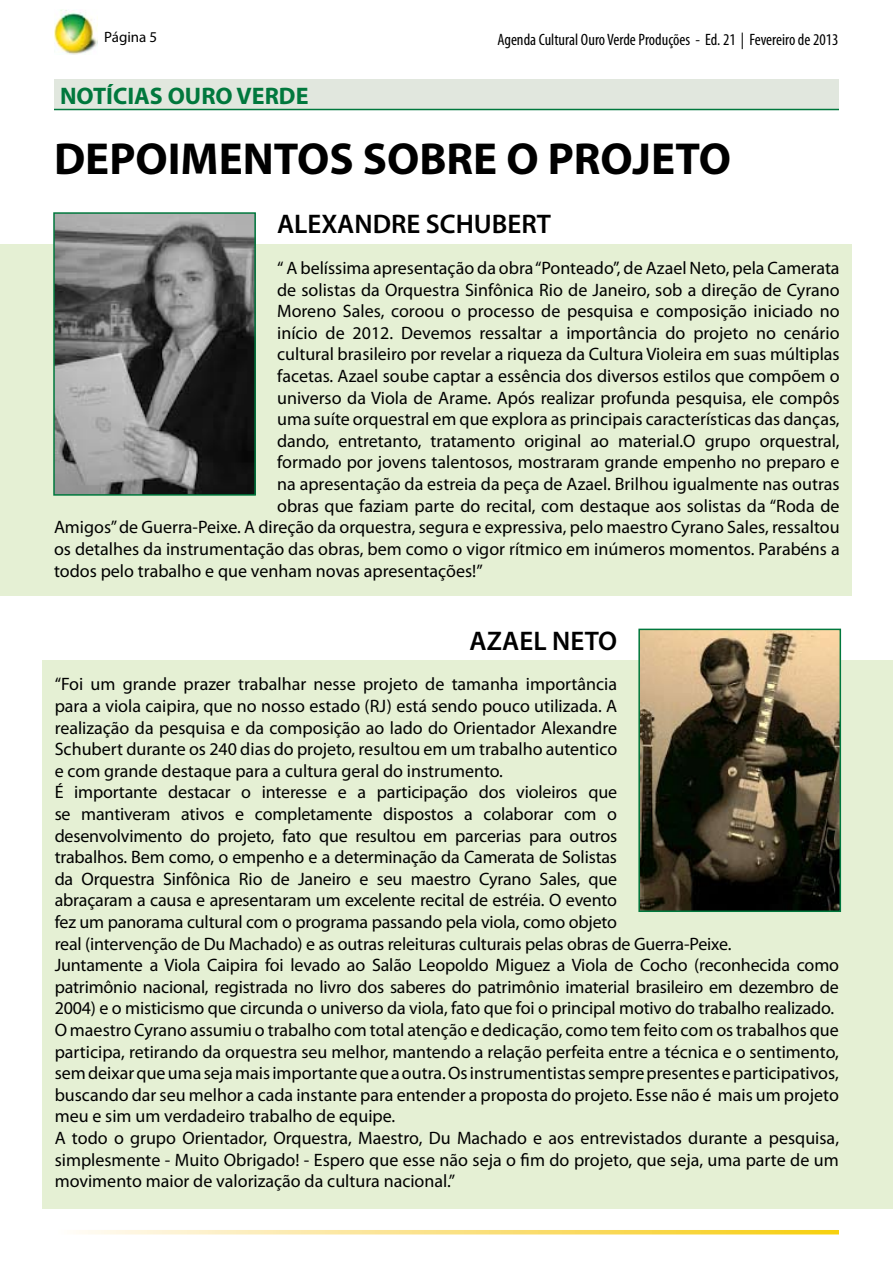
<style>
.page{position:relative;width:893px;height:1263px;background:#fff}
.page>*{position:absolute;margin:0;border:0;box-sizing:border-box;transform-origin:0 0}
.t1{font:700 45px "Myriad Pro";color:#000}
.t2{font:600 27px "Myriad Pro";color:#000}
.t3{font:700 24px "Myriad Pro";color:#00783d}
.t4{font:18px/21.6px "Myriad Pro";color:#000}
.t5{font:condensed 16.5px "Myriad Pro";color:#000}
.t6{font:15px "Myriad Pro";color:#000}
</style>
<div class="page">
<img style="left:54px;top:9px;width:43px;height:45px">
<svg style="left:76px;top:1230px;width:763px;height:4px;background:#fae181"></svg>
<div style="left:0;top:244px;width:852px;height:352px;background:#e5f0d4"></div>
<div style="left:43px;top:660px;width:850px;height:549px;background:#e5f0d4"></div>
<div style="left:54px;top:80px;width:785px;height:30px;background:#e1e7de"></div>
<hr style="left:54px;top:109px;width:785px;height:1px;background:#00783d">
<img style="left:56px;top:215px;width:197px;height:278px">
<div style="left:53px;top:212px;width:203px;height:284px;border:2px solid #00783d"></div>
<img style="left:641px;top:632px;width:197px;height:277px">
<div style="left:638px;top:629px;width:203px;height:283px;border:2px solid #00783d"></div>
<p class="t6" style="left:104px;top:28px;width:55px">Página 5</p>
<p class="t5" style="left:497px;top:29px;width:343px">Agenda Cultural Ouro Verde Produções - Ed. 21 | Fevereiro de 2013</p>
<h3 class="t3" style="left:60px;top:80px;width:250px">NOTÍCIAS OURO VERDE</h3>
<h1 class="t1" style="left:54px;top:130px;width:678px">DEPOIMENTOS SOBRE O PROJETO</h1>
<h2 class="t2" style="left:277px;top:207px;width:275px">ALEXANDRE SCHUBERT</h2>
<p class="t4" style="left:277px;top:257px;width:564px">“ A belíssima apresentação da obra “Ponteado”, de Azael Neto, pela Camerata</p>
<p class="t4" style="left:277px;top:279px;width:564px">de solistas da Orquestra Sinfônica Rio de Janeiro, sob a direção de Cyrano</p>
<p class="t4" style="left:277px;top:300px;width:564px">Moreno Sales, coroou o processo de pesquisa e composição iniciado no</p>
<p class="t4" style="left:277px;top:322px;width:564px">início de 2012. Devemos ressaltar a importância do projeto no cenário</p>
<p class="t4" style="left:277px;top:343px;width:564px">cultural brasileiro por revelar a riqueza da Cultura Violeira em suas múltiplas</p>
<p class="t4" style="left:277px;top:365px;width:564px">facetas. Azael soube captar a essência dos diversos estilos que compõem o</p>
<p class="t4" style="left:277px;top:387px;width:564px">universo da Viola de Arame. Após realizar profunda pesquisa, ele compôs</p>
<p class="t4" style="left:277px;top:408px;width:564px">uma suíte orquestral em que explora as principais características das danças,</p>
<p class="t4" style="left:277px;top:430px;width:564px">dando, entretanto, tratamento original ao material.O grupo orquestral,</p>
<p class="t4" style="left:277px;top:451px;width:564px">formado por jovens talentosos, mostraram grande empenho no preparo e</p>
<p class="t4" style="left:277px;top:473px;width:564px">na apresentação da estreia da peça de Azael. Brilhou igualmente nas outras</p>
<p class="t4" style="left:277px;top:495px;width:564px">obras que faziam parte do recital, com destaque aos solistas da “Roda de</p>
<p class="t4" style="left:54px;top:516px;width:787px">Amigos” de Guerra-Peixe. A direção da orquestra, segura e expressiva, pelo maestro Cyrano Sales, ressaltou</p>
<p class="t4" style="left:54px;top:538px;width:787px">os detalhes da instrumentação das obras, bem como o vigor rítmico em inúmeros momentos. Parabéns a</p>
<p class="t4" style="left:54px;top:559px;width:430px">todos pelo trabalho e que venham novas apresentações!”</p>
<h2 class="t2" style="left:470px;top:623px;width:149px">AZAEL NETO</h2>
<p class="t4" style="left:55px;top:673px;width:786px">“Foi um grande prazer trabalhar nesse projeto de tamanha importância<br>para a viola caipira, que no nosso estado (RJ) está sendo pouco utilizada. A<br>realização da pesquisa e da composição ao lado do Orientador Alexandre<br>Schubert durante os 240 dias do projeto, resultou em um trabalho autentico<br>e com grande destaque para a cultura geral do instrumento.<br>É importante destacar o interesse e a participação dos violeiros que<br>se mantiveram ativos e completamente dispostos a colaborar com o<br>desenvolvimento do projeto, fato que resultou em parcerias para outros<br>trabalhos. Bem como, o empenho e a determinação da Camerata de Solistas<br>da Orquestra Sinfônica Rio de Janeiro e seu maestro Cyrano Sales, que<br>abraçaram a causa e apresentaram um excelente recital de estréia. O evento<br>fez um panorama cultural com o programa passando pela viola, como objeto<br>real (intervenção de Du Machado) e as outras releituras culturais pelas obras de Guerra-Peixe.<br>Juntamente a Viola Caipira foi levado ao Salão Leopoldo Miguez a Viola de Cocho (reconhecida como patrimônio nacional, registrada no livro dos saberes do patrimônio imaterial brasileiro em dezembro de 2004) e o misticismo que circunda o universo da viola, fato que foi o principal motivo do trabalho realizado.<br>O maestro Cyrano assumiu o trabalho com total atenção e dedicação, como tem feito com os trabalhos que participa, retirando da orquestra seu melhor, mantendo a relação perfeita entre a técnica e o sentimento, sem deixar que uma seja mais importante que a outra. Os instrumentistas sempre presentes e participativos, buscando dar seu melhor a cada instante para entender a proposta do projeto. Esse não é mais um projeto meu e sim um verdadeiro trabalho de equipe.<br>A todo o grupo Orientador, Orquestra, Maestro, Du Machado e aos entrevistados durante a pesquisa, simplesmente - Muito Obrigado! - Espero que esse não seja o fim do projeto, que seja, uma parte de um movimento maior de valorização da cultura nacional.”</p>
</div>
